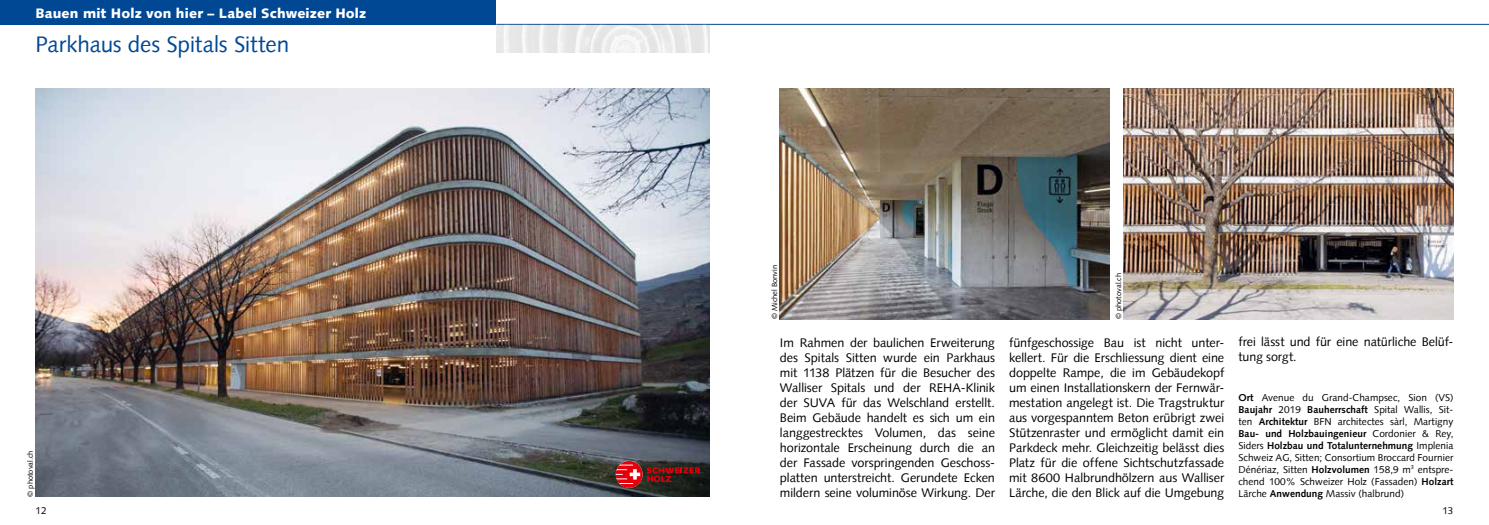
<style>
.page{position:relative;width:1489px;height:525px;background:#fff}
.page>*{position:absolute;margin:0;border:0;box-sizing:border-box;transform-origin:0 0}
.t1{font:22.5px "Syntax";letter-spacing:-.005em;color:#004893}
.t2{font:900 13.75px "Syntax";letter-spacing:.01em;color:#fff}
.t3{font:12.5px/15px "Syntax";letter-spacing:-.005em;color:#000;text-align:justify}
.t4{font:10px/12px "Syntax";letter-spacing:.005em;color:#000;text-align:justify}
.t5{font:7.5px "Syntax";color:#000}
.s1{font-weight:700}
</style>
<div class="page">
<div style="left:0;top:0;width:496px;height:25px;background:#004893"></div>
<hr style="left:496px;top:24px;width:992px;height:1px;background:#004893">
<img style="left:496px;top:25px;width:213px;height:27px">
<img style="left:35px;top:89px;width:674px;height:407px">
<img style="left:780px;top:89px;width:329px;height:230px">
<img style="left:1123px;top:89px;width:330px;height:230px">
<svg style="left:615px;top:460px;width:85px;height:27px;background:#6c2b2a"></svg>
<p class="t2" style="left:35px;top:5px;width:332px">Bauen mit Holz von hier – Label Schweizer Holz</p>
<h1 class="t1" style="left:35px;top:31px;width:255px">Parkhaus des Spitals Sitten</h1>
<p class="t5" style="left:26px;top:496px;width:48px;rotate:-90deg">© photoval.ch</p>
<p class="t5" style="left:770px;top:319px;width:55px;rotate:-90deg">© Michel Bonvin</p>
<p class="t5" style="left:1114px;top:319px;width:48px;rotate:-90deg">© photoval.ch</p>
<p class="t3" style="left:780px;top:334px;width:216px">Im Rahmen der baulichen Erweiterung des Spitals Sitten wurde ein Parkhaus mit 1138 Plätzen für die Besucher des Walliser Spitals und der REHA-Klinik der SUVA für das Welschland erstellt.<br>Beim Gebäude handelt es sich um ein langgestrecktes Volumen, das seine horizontale Erscheinung durch die an der Fassade vorspringenden Geschoss&shy;platten unterstreicht. Gerundete Ecken mildern seine voluminöse Wirkung. Der</p>
<p class="t3" style="left:1009px;top:334px;width:216px">fünfgeschossige Bau ist nicht unter&shy;kellert. Für die Erschliessung dient eine doppelte Rampe, die im Gebäudekopf um einen Installationskern der Fernwär&shy;mestation angelegt ist. Die Tragstruktur aus vorgespanntem Beton erübrigt zwei Stützenraster und ermöglicht damit ein Parkdeck mehr. Gleichzeitig belässt dies Platz für die offene Sichtschutzfassade mit 8600 Halbrundhölzern aus Walliser Lärche, die den Blick auf die Umgebung</p>
<p class="t3" style="left:1238px;top:334px;width:216px">frei lässt und für eine natürliche Belüf&shy;tung sorgt.</p>
<p class="t4" style="left:1238px;top:391px;width:216px"><span class="s1">Ort</span> Avenue du Grand-Champsec, Sion (VS)<br><span class="s1">Baujahr</span> 2019 <span class="s1">Bauherrschaft</span> Spital Wallis, Sit&shy;ten <span class="s1">Architektur</span> BFN architectes sàrl, Martigny <span class="s1">Bau- und Holzbauingenieur</span> Cordonier &amp; Rey, Siders <span class="s1">Holzbau und Totalunternehmung</span> Implenia Schweiz AG, Sitten; Consortium Broccard Fournier Dénériaz, Sitten <span class="s1">Holzvolumen</span> 158,9 m<sup>3</sup> entspre&shy;chend 100% Schweizer Holz (Fassaden) <span class="s1">Holzart</span></p>
<p class="t4" style="left:1238px;top:487px;width:167px">Lärche <span class="s1">Anwendung</span> Massiv (halbrund)</p>
<p class="t4" style="left:35px;top:504px;width:13px">12</p>
<p class="t4" style="left:1442px;top:504px;width:13px">13</p>
</div>
